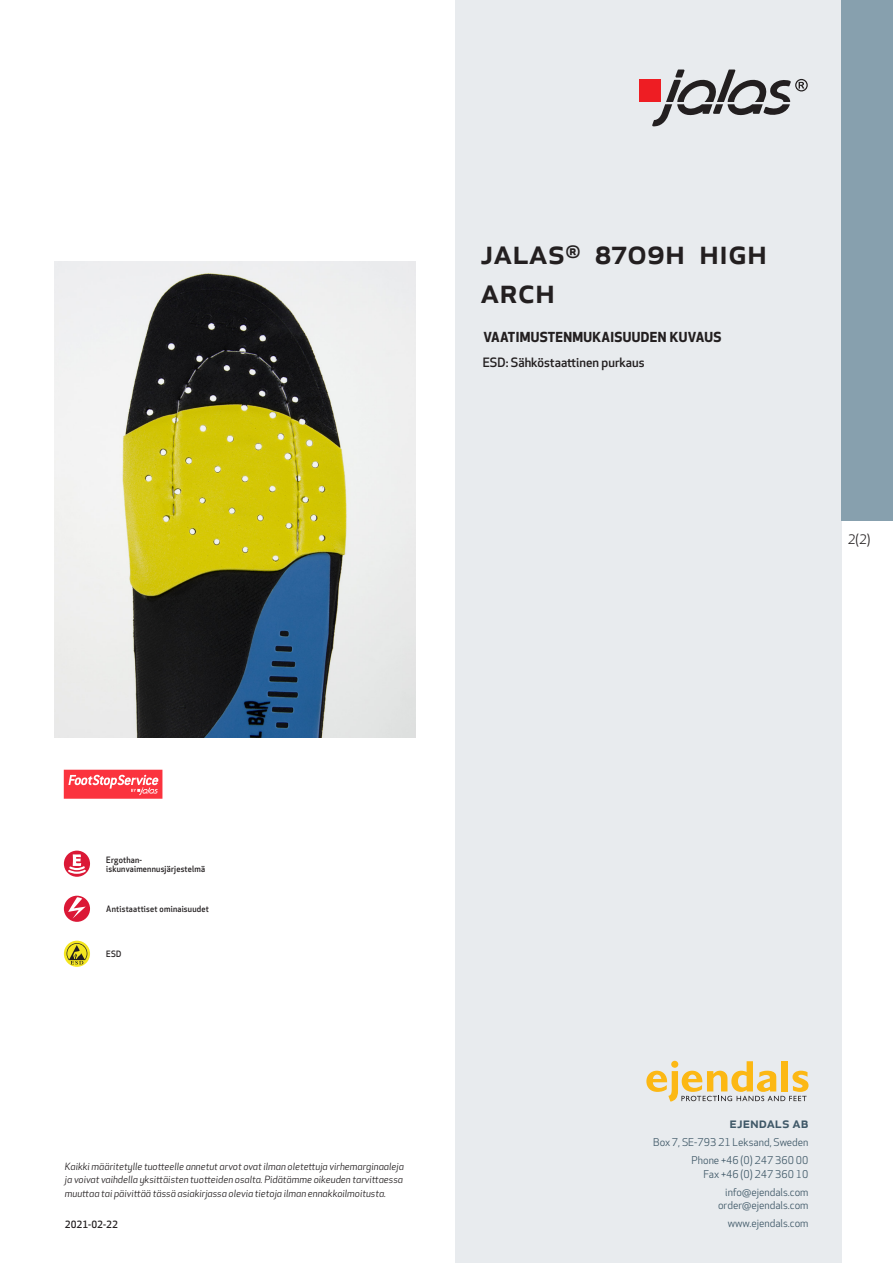
<style>
.page{position:relative;width:893px;height:1263px;background:#fff}
.page>*{position:absolute;margin:0;border:0;box-sizing:border-box;transform-origin:0 0}
.prodname{font:500 34.5px/39px "Apex New";color:#231f20}
.t1{font:500 15px "Apex New";color:#405968}
.Funktion_body{font:700 13.5px "Apex New";letter-spacing:.025em;color:#231f20}
.t2{font:12.75px "Apex New";color:#231f20}
.Funktion_body-2{font:500 12.6px "Apex New";color:#231f20}
.t3{font:10.5px/18px "Apex New";color:#405968;text-align:right}
.t4{font:italic 9.75px/13.5px "Apex New";color:#231f20;text-align:justify}
.t5{font:500 9.75px "Apex New";color:#231f20}
.Funktion_body-3{font:500 8.55px/9px "Apex New";letter-spacing:.025em;color:#231f20;scale:.95 1}
</style>
<div class="page">
<div style="left:455px;top:0;width:387px;height:1263px;background:#e8ebee"></div>
<svg style="left:646px;top:1061px;width:162px;height:40px"></svg>
<div style="left:842px;top:0;width:51px;height:520px;background:#87a0ae"></div>
<img style="left:54px;top:261px;width:361px;height:477px">
<div style="left:639px;top:80px;width:22px;height:22px;background:#ee1d23"></div>
<svg style="left:652px;top:70px;width:156px;height:56px"></svg>
<div style="left:64px;top:770px;width:98px;height:29px;background:#fb333e"></div>
<svg style="left:68px;top:775px;width:90px;height:20px"></svg>
<div style="left:64px;top:896px;width:26px;height:26px;background:#db1836;border-radius:50%"></div>
<svg style="left:68px;top:897px;width:18px;height:22px"></svg>
<svg style="left:64px;top:941px;width:26px;height:26px"></svg>
<svg style="left:67px;top:943px;width:20px;height:21px"></svg>
<div style="left:64px;top:851px;width:26px;height:26px;background:#db1836;border-radius:50%"></div>
<svg style="left:66px;top:854px;width:22px;height:21px"></svg>
<p class="prodname" style="left:480px;top:231px;width:288px">JALAS<sup>®</sup> 8709H HIGH<br>ARCH</p>
<p class="Funktion_body" style="left:483px;top:327px;width:239px">VAATIMUSTENMUKAISUUDEN KUVAUS</p>
<p class="Funktion_body-2" style="left:483px;top:354px;width:163px">ESD: Sähköstaattinen purkaus</p>
<h3 class="t2" style="left:848px;top:531px;width:24px">2(2)</h3>
<p class="Funktion_body-3" style="left:106px;top:855px;width:106px">Ergothan&shy;iskunvaimennusjärjestelmä</p>
<p class="Funktion_body-3" style="left:106px;top:904px;width:109px">Antistaattiset ominaisuudet</p>
<p class="Funktion_body-3" style="left:106px;top:949px;width:17px">ESD</p>
<p class="t4" style="left:65px;top:1159px;width:340px">Kaikki määritetylle tuotteelle annetut arvot ovat ilman oletettuja virhemarginaaleja ja voivat vaihdella yksittäisten tuotteiden osalta. Pidätämme oikeuden tarvittaessa muuttaa tai päivittää tässä asiakirjassa olevia tietoja ilman ennakkoilmoitusta.</p>
<p class="t5" style="left:65px;top:1218px;width:54px">2021-02-22</p>
<h2 class="t1" style="left:729px;top:1113px;width:80px">ejendals ab</h2>
<p class="t3" style="left:653px;top:1133px;width:157px">Box 7, SE-793 21 Leksand, Sweden<br>Phone +46 (0) 247 360 00</p>
<p class="t3" style="left:703px;top:1165px;width:107px">Fax +46 (0) 247 360 10 info@ejendals.com</p>
<p class="t3" style="left:718px;top:1196px;width:92px">order@ejendals.com</p>
<p class="t3" style="left:728px;top:1215px;width:82px">www.ejendals.com</p>
</div>
